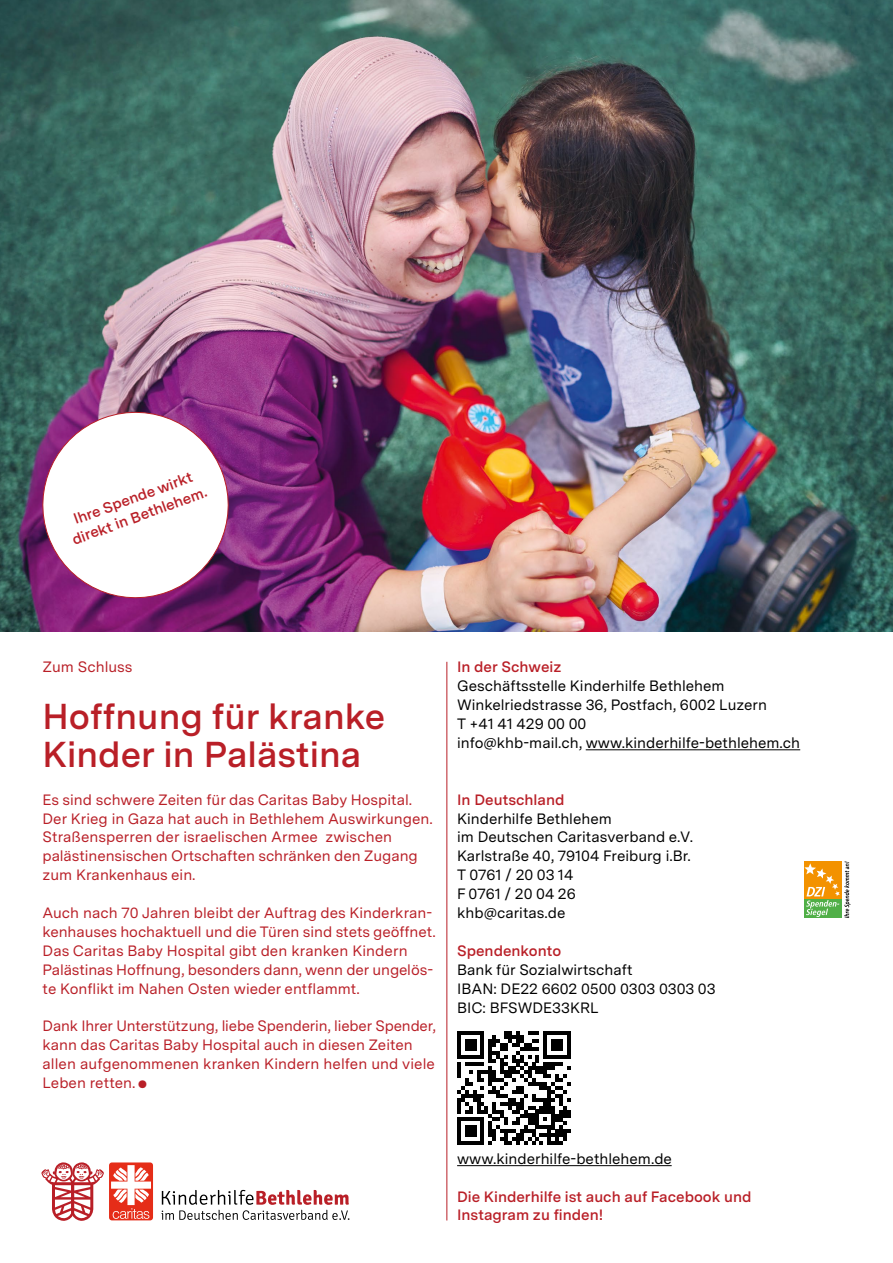
<style>
.page{position:relative;width:893px;height:1263px;background:#fff}
.page>*{position:absolute;margin:0;border:0;box-sizing:border-box;transform-origin:0 0}
.t1{font:600 36px/37.8px "Messina Sans";color:#b91f27}
.t2{font:15px/18.9px "Messina Sans";color:#b91f27}
.t3{font:15px/18.9px "Messina Sans";color:#000}
.t4{font:600 15px/18.9px "Messina Sans";color:#b91f27}
.s1{font-family:"Ki Hi Button"}
</style>
<div class="page">
<hr style="left:586px;top:749px;width:214px;height:1px;background:#000">
<hr style="left:457px;top:1165px;width:215px;height:1px;background:#000">
<hr style="left:446px;top:662px;width:1px;height:558px;background:#b91f27">
<svg style="left:161px;top:1190px;width:188px;height:30px"></svg>
<svg style="left:41px;top:1162px;width:63px;height:58px"></svg>
<div style="left:109px;top:1162px;width:44px;height:58px;background:#e52d18;border-radius:3px"></div>
<svg style="left:111px;top:1165px;width:40px;height:54px"></svg>
<svg style="left:457px;top:1031px;width:114px;height:114px"></svg>
<svg style="left:805px;top:861px;width:45px;height:57px;background:#c8b156"></svg>
<img style="left:0;top:0;width:893px;height:631px">
<svg style="left:31px;top:400px;width:209px;height:210px"></svg>
<p class="t4" style="left:63px;top:513px;width:144px;text-align:center;rotate:-20deg">Ihre Spende wirkt direkt in Bethlehem.</p>
<p class="t2" style="left:43px;top:657px;width:92px">Zum Schluss</p>
<h1 class="t1" style="left:43px;top:697px;width:344px">Hoffnung für kranke<br>Kinder in Palästina</h1>
<p class="t2" style="left:43px;top:790px;width:392px">Es sind schwere Zeiten für das Caritas Baby Hospital.<br>Der Krieg in Gaza hat auch in Bethlehem Auswirkungen.<br>Straßensperren der israelischen Armee zwischen palästinensischen Ortschaften schränken den Zugang zum Krankenhaus ein.</p>
<p class="t2" style="left:43px;top:903px;width:395px">Auch nach 70 Jahren bleibt der Auftrag des Kinderkran&shy;kenhauses hochaktuell und die Türen sind stets geöffnet.<br>Das Caritas Baby Hospital gibt den kranken Kindern Palästinas Hoffnung, besonders dann, wenn der ungelös&shy;te Konflikt im Nahen Osten wieder entflammt.</p>
<p class="t2" style="left:43px;top:1017px;width:395px">Dank Ihrer Unterstützung, liebe Spenderin, lieber Spender, kann das Caritas Baby Hospital auch in diesen Zeiten allen aufgenommenen kranken Kindern helfen und viele Leben retten.<span class="s1">•</span></p>
<p class="t4" style="left:457px;top:657px;width:106px">In der Schweiz</p>
<p class="t3" style="left:457px;top:676px;width:345px">Geschäftsstelle Kinderhilfe Bethlehem Winkelriedstrasse 36, Postfach, 6002 Luzern<br>T +41 41 429 00 00<br>info@khb-mail.ch, www.kinderhilfe-bethlehem.ch</p>
<p class="t4" style="left:457px;top:790px;width:109px">In Deutschland</p>
<p class="t3" style="left:457px;top:809px;width:237px">Kinderhilfe Bethlehem<br>im Deutschen Caritasverband e.V.<br>Karlstraße 40, 79104 Freiburg i.Br.<br>T 0761 / 20 03 14<br>F 0761 / 20 04 26<br>khb@caritas.de</p>
<p class="t4" style="left:457px;top:941px;width:106px">Spendenkonto</p>
<p class="t3" style="left:457px;top:960px;width:260px">Bank für Sozialwirtschaft<br>IBAN: DE22 6602 0500 0303 0303 03<br>BIC: BFSWDE33KRL</p>
<p class="t3" style="left:457px;top:1149px;width:216px">www.kinderhilfe-bethlehem.de</p>
<p class="t4" style="left:457px;top:1186px;width:296px">Die Kinderhilfe ist auch auf Facebook und<br>Instagram zu finden!</p>
</div>
